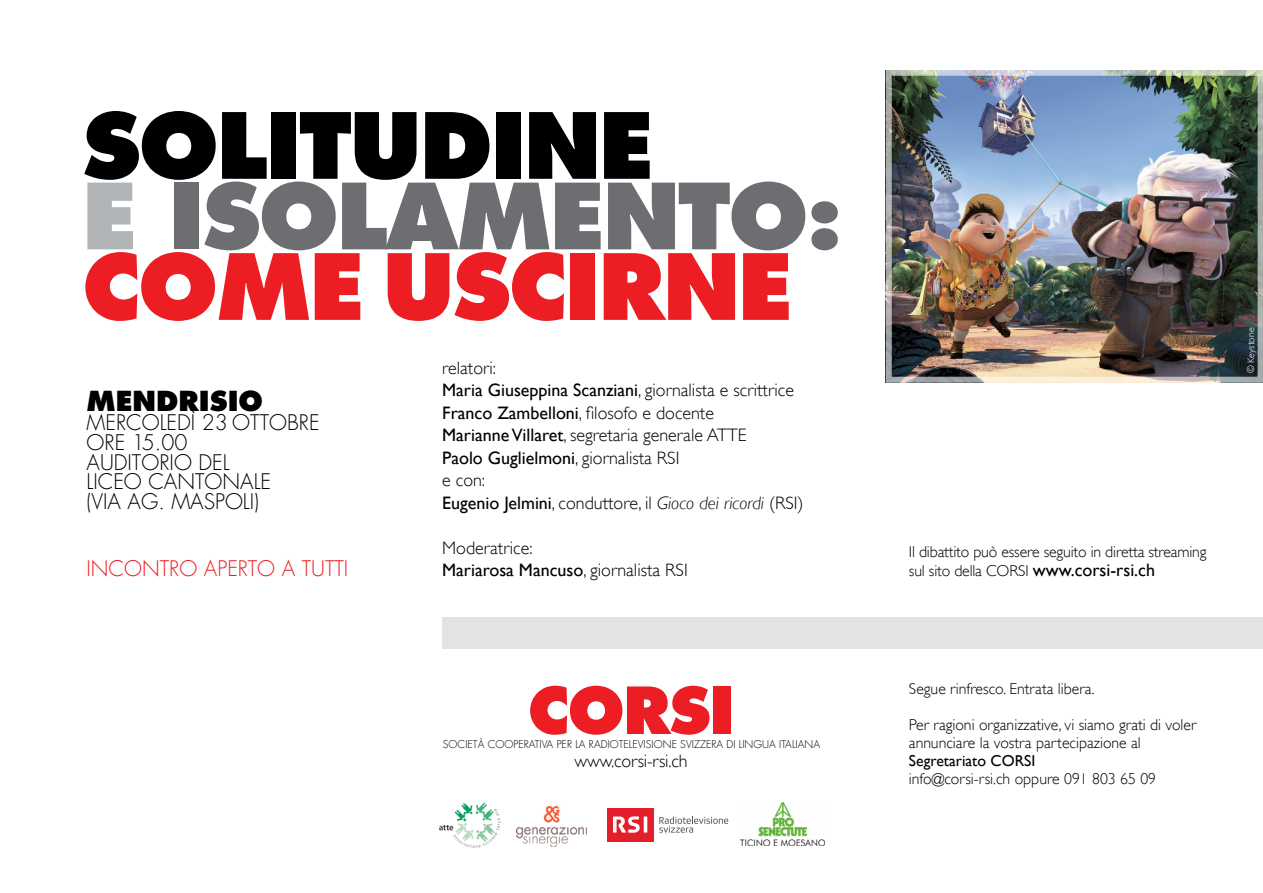
<style>
.page{position:relative;width:1263px;height:893px;background:#fff}
.page>*{position:absolute;margin:0;border:0;box-sizing:border-box;transform-origin:0 0}
.t1{font:800 88.5px/70.5px "Futura LT";letter-spacing:-.025em;color:#6d6e71}
.t2{font:800 63px "Futura LT";letter-spacing:-.025em;color:#ed1d24}
.t3{font:800 27px "Futura LT";color:#000}
.t4{font:300 21px/19.5px "Futura LT";color:#000}
.t5{font:300 21px "Futura LT";color:#ed1d24}
.t6{font:300 18px/22.5px "Gill Sans";color:#000}
.t7{font:300 15.75px/18.8px "Gill Sans";color:#000}
.t8{font:15.75px "Gill Sans";color:#000}
.t9{font:300 10.5px "Futura LT";color:#000}
.t10{font:300 9.75px "Gill Sans";color:#fff}
.s1{color:#000}
.s2{color:#b1b4b6}
.s3{color:#ed1d24}
.s4{font-weight:400}
.s5{font-style:italic}
.s6{font-weight:400;font-size:18px}
</style>
<div class="page">
<img style="left:517px;top:806px;width:70px;height:40px">
<img style="left:439px;top:802px;width:62px;height:45px">
<img style="left:740px;top:802px;width:85px;height:44px">
<svg style="left:659px;top:816px;width:69px;height:17px"></svg>
<div style="left:607px;top:808px;width:46px;height:33px;background:#e31f2b"></div>
<svg style="left:613px;top:816px;width:27px;height:17px"></svg>
<hr style="left:644px;top:816px;width:3px;height:17px;background:#fff">
<div style="left:443px;top:617px;width:820px;height:32px;background:#e2e3e4"></div>
<img style="left:893px;top:77px;width:363px;height:299px">
<div style="left:886px;top:70px;width:377px;height:313px;border:6px solid #fff"></div>
<h1 class="t1" style="left:82px;top:110px;width:762px"><span class="s1">SOLITUDINE<br></span><span class="s2">E</span> ISOLAMENTO:<br><span class="s3">COME USCIRNE</span></h1>
<h3 class="t3" style="left:87px;top:384px;width:178px">MENDRISIO</h3>
<p class="t4" style="left:87px;top:414px;width:235px">MERCOLEDÌ 23 OTTOBRE<br>ORE 15.00<br>AUDITORIO DEL<br>LICEO CANTONALE<br>(VIA AG. MASPOLI)</p>
<p class="t5" style="left:87px;top:556px;width:263px">INCONTRO APERTO A TUTTI</p>
<p class="t6" style="left:442px;top:356px;width:363px">relatori:<br><span class="s4">Maria Giuseppina Scanziani</span>, giornalista e scrittrice <span class="s4">Franco Zambelloni</span>, filosofo e docente<br><span class="s4">Marianne Villaret</span>, segretaria generale ATTE<br><span class="s4">Paolo Guglielmoni</span>, giornalista RSI<br>e con:<br><span class="s4">Eugenio Jelmini</span>, conduttore, il <span class="s5">Gioco dei ricordi</span> (RSI)</p>
<p class="t6" style="left:442px;top:536px;width:247px">Moderatrice:<br><span class="s4">Mariarosa Mancuso</span>, giornalista RSI</p>
<p class="t7" style="left:909px;top:541px;width:299px">Il dibattito può essere seguito in diretta streaming sul sito della CORSI <span class="s6">www.corsi-rsi.ch</span></p>
<p class="t10" style="left:1243px;top:373px;width:47px;rotate:-90deg">© Keystone</p>
<h2 class="t2" style="left:528px;top:670px;width:208px">CORSI</h2>
<p class="t6" style="left:574px;top:749px;width:115px">www.corsi-rsi.ch</p>
<p class="t9" style="left:443px;top:738px;width:379px">SOCIETÀ COOPERATIVA PER LA RADIOTELEVISIONE SVIZZERA DI LINGUA ITALIANA</p>
<p class="t7" style="left:909px;top:678px;width:187px">Segue rinfresco. Entrata libera.</p>
<p class="t7" style="left:909px;top:715px;width:289px;line-height:18px">Per ragioni organizzative, vi siamo grati di voler annunciare la vostra partecipazione al</p>
<p class="t8" style="left:909px;top:751px;width:128px">Segretariato CORSI</p>
<p class="t7" style="left:909px;top:768px;width:249px">info@corsi-rsi.ch oppure 091 803 65 09</p>
</div>
